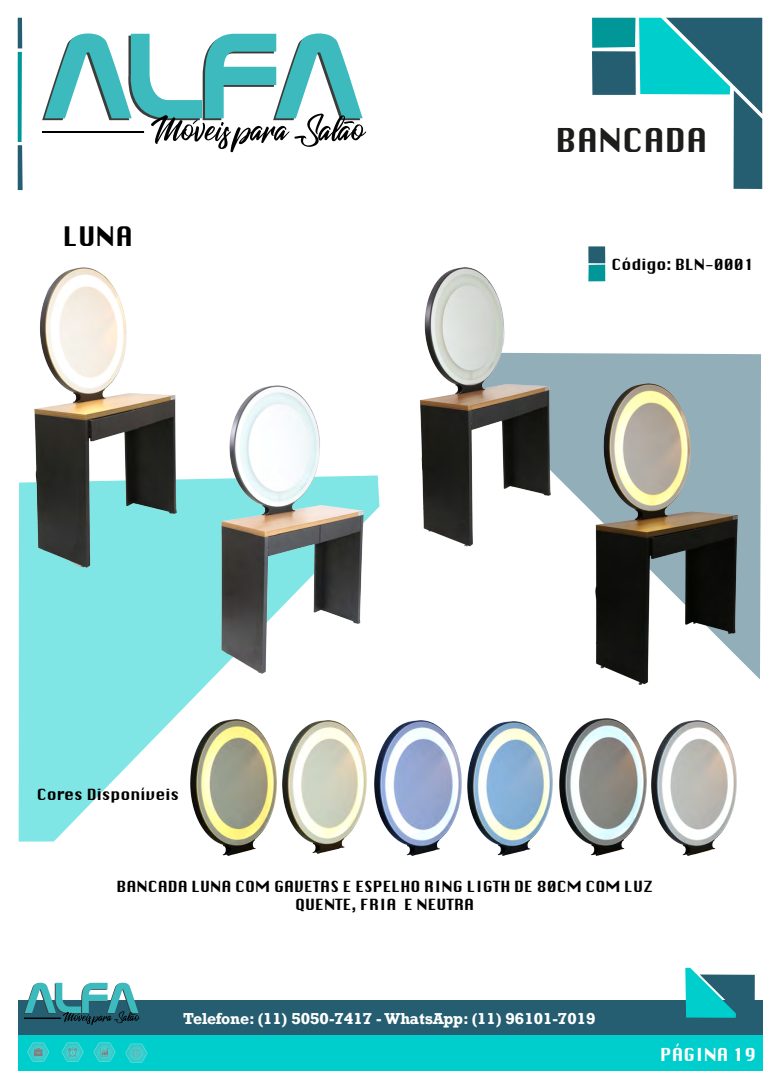
<style>
.page{position:relative;width:780px;height:1088px;background:#fff}
.page>*{position:absolute;margin:0;border:0;box-sizing:border-box;transform-origin:0 0}
.t1{font:32px "Silom";color:#1d1d1b}
.t2{font:26.25px "Silom";color:#000}
.t3{font:17.38px "Silom";color:#fff}
.t4{font:15px/18px "Silom";color:#000;text-align:center}
.t5{font:700 14.88px "Rockwell";color:#fff}
</style>
<div class="page">
<svg style="left:18px;top:145px;width:5px;height:45px"></svg>
<svg style="left:18px;top:52px;width:4px;height:90px"></svg>
<hr style="left:18px;top:18px;width:4px;height:30px;background:#255e71">
<svg style="left:592px;top:18px;width:170px;height:171px"></svg>
<div style="left:18px;top:1000px;width:744px;height:70px;background:#255e71"></div>
<div style="left:18px;top:1035px;width:744px;height:35px;background:#00cecc"></div>
<svg style="left:27px;top:1042px;width:22px;height:20px"></svg>
<svg style="left:62px;top:1042px;width:21px;height:20px"></svg>
<svg style="left:94px;top:1042px;width:21px;height:20px"></svg>
<svg style="left:126px;top:1043px;width:21px;height:20px"></svg>
<svg style="left:42px;top:33px;width:324px;height:119px"></svg>
<svg style="left:24px;top:983px;width:116px;height:42px"></svg>
<svg style="left:550px;top:353px;width:211px;height:326px;fill:#92aeb8"></svg>
<svg style="left:19px;top:475px;width:360px;height:366px;fill:#80e6e5"></svg>
<svg style="left:685px;top:968px;width:69px;height:50px"></svg>
<div style="left:588px;top:246px;width:17px;height:17px;background:#255e71"></div>
<div style="left:588px;top:265px;width:17px;height:16px;background:#019798"></div>
<img style="left:222px;top:385px;width:141px;height:289px">
<img style="left:35px;top:268px;width:142px;height:299px">
<img style="left:595px;top:384px;width:142px;height:300px">
<img style="left:420px;top:268px;width:130px;height:279px">
<img style="left:559px;top:719px;width:87px;height:137px">
<img style="left:651px;top:721px;width:85px;height:135px">
<img style="left:375px;top:720px;width:86px;height:136px">
<img style="left:467px;top:722px;width:85px;height:133px">
<img style="left:283px;top:721px;width:83px;height:133px">
<img style="left:190px;top:719px;width:86px;height:136px">
<h2 class="t2" style="left:63px;top:222px;width:72px">LUNA</h2>
<p class="t4" style="left:37px;top:786px;width:144px">Cores Disponíveis</p>
<h1 class="t1" style="left:555px;top:122px;width:154px">BANCADA</h1>
<p class="t4" style="left:611px;top:255px;width:144px">Código: BLN-0001</p>
<p class="t4" style="left:116px;top:877px;width:538px">BANCADA LUNA COM GAVETAS E ESPELHO RING LIGTH DE 80CM COM LUZ<br>QUENTE, FRIA E NEUTRA</p>
<p class="t5" style="left:183px;top:1008px;width:414px">Telefone: (11) 5050-7417 - WhatsApp: (11) 96101-7019</p>
<p class="t3" style="left:660px;top:1045px;width:97px">PÁGINA 19</p>
</div>
